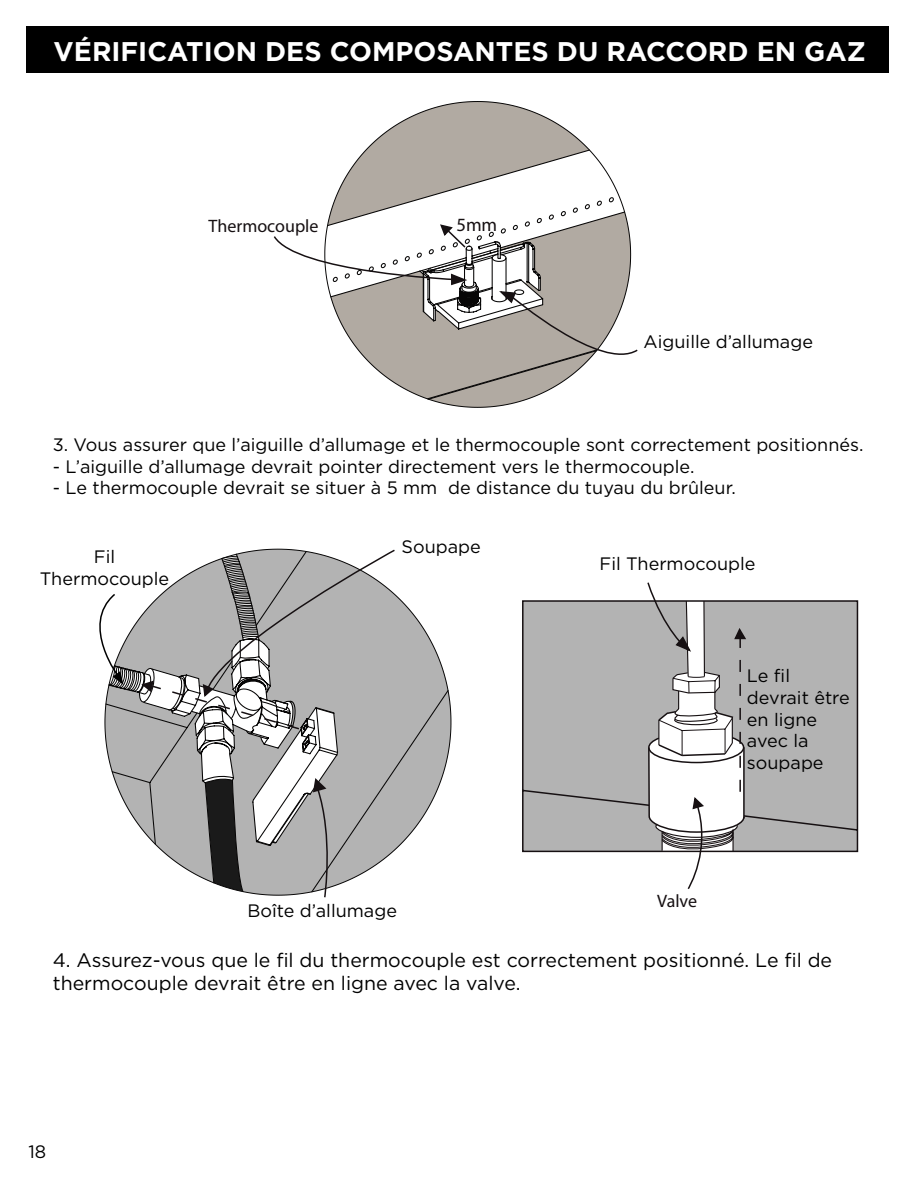
<style>
.page{position:relative;width:918px;height:1188px;background:#fff}
.page>*{position:absolute;margin:0;border:0;box-sizing:border-box;transform-origin:0 0}
.t1{font:700 27px "Gotham";color:#fff}
.t2{font:19.5px/23.4px "Gotham";color:#000}
.t3{font:18.75px "Myriad Pro";color:#161012}
.t4{font:18px/21.6px "Gotham";color:#000;text-align:center}
.t5{font:18px "Myriad Pro";color:#161012}
</style>
<div class="page">
<svg style="left:273px;top:102px;width:365px;height:305px"></svg>
<div style="left:26px;top:26px;width:863px;height:47px;background:#000"></div>
<svg style="left:523px;top:582px;width:334px;height:307px"></svg>
<svg style="left:99px;top:549px;width:352px;height:349px"></svg>
<h1 class="t1" style="left:54px;top:33px;width:814px">VÉRIFICATION DES COMPOSANTES DU RACCORD EN GAZ</h1>
<p class="t5" style="left:209px;top:215px;width:111px">Thermocouple</p>
<p class="t3" style="left:456px;top:213px;width:42px">5mm</p>
<p class="t4" style="left:644px;top:331px;width:171px">Aiguille d’allumage</p>
<p class="t4" style="left:53px;top:434px;width:812px">3. Vous assurer que l’aiguille d’allumage et le thermocouple sont correctement positionnés.</p>
<p class="t4" style="left:53px;top:455px;width:643px">- L’aiguille d’allumage devrait pointer directement vers le thermocouple.</p>
<p class="t4" style="left:53px;top:477px;width:684px">- Le thermocouple devrait se situer à 5 mm de distance du tuyau du brûleur.</p>
<p class="t4" style="left:40px;top:545px;width:131px">Fil<br>Thermocouple</p>
<p class="t4" style="left:402px;top:535px;width:81px">Soupape</p>
<p class="t4" style="left:247px;top:899px;width:151px">Boîte d’allumage</p>
<p class="t4" style="left:600px;top:553px;width:157px">Fil Thermocouple</p>
<p class="t5" style="left:657px;top:890px;width:41px">Valve</p>
<p class="t4" style="left:747px;top:665px;width:104px;text-align:left">Le fil devrait être en ligne avec la soupape</p>
<p class="t2" style="left:53px;top:948px;width:781px">4. Assurez-vous que le fil du thermocouple est correctement positionné. Le fil de thermocouple devrait être en ligne avec la valve.</p>
<p class="t4" style="left:28px;top:1141px;width:19px">18</p>
</div>
